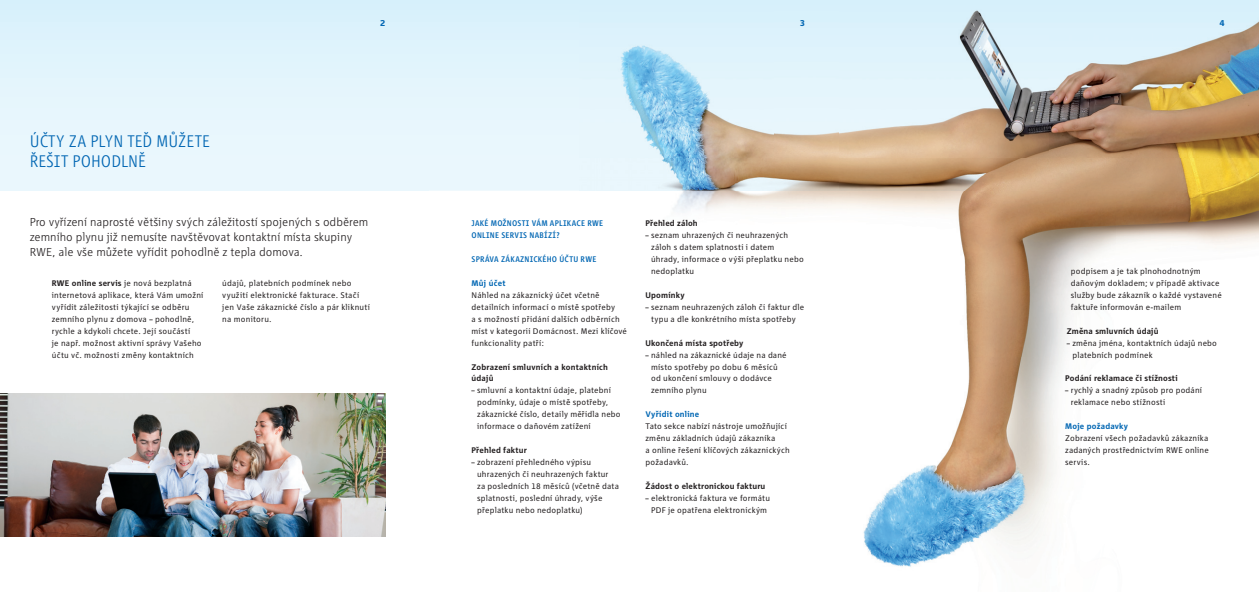
<style>
.page{position:relative;width:1259px;height:596px;background:#fff}
.page>*{position:absolute;margin:0;border:0;box-sizing:border-box;transform-origin:0 0}
.t1{font:17.5px/20px "RWE Corp CEOP Light Condens";color:#0166b3}
.t2{font:300 12px/15px "RWE Corp CEOP";color:#231f20}
.t3{font:700 9px "RWE Corp CEOP";color:#0166b3}
.t4{font:8.5px/11.9px "RWE Corp CEOP";letter-spacing:.02em;color:#231f20}
.t5{font:700 8.5px/11.9px "RWE Corp HCEOP";letter-spacing:.02em;color:#231f20}
.t6{font:8.5px/11.9px "RWE Corp CEOP Medium Condens";letter-spacing:.025em;color:#0166b3}
.t7{font:700 8.5px "RWE Corp HCEOP";letter-spacing:.025em;color:#0166b3}
.s1{font-family:"RWE Corp CEOP";font-weight:400}
</style>
<div class="page">
<svg style="left:428px;top:0;width:151px;height:190px;background:#e3f4fc"></svg>
<div style="left:0;top:0;width:428px;height:190px;background:linear-gradient(to right,#e3f5fc,#e3f5fc)"></div>
<img style="left:579px;top:0;width:680px;height:567px">
<img style="left:0;top:393px;width:386px;height:143px">
<p class="t3" style="left:380px;top:20px;width:7px">2</p>
<p class="t3" style="left:800px;top:20px;width:7px">3</p>
<p class="t3" style="left:1219px;top:20px;width:7px">4</p>
<h1 class="t1" style="left:30px;top:132px;width:181px">ÚČTY ZA PLYN TEĎ MŮŽETE<br>ŘEŠIT POHODLNĚ</h1>
<h2 class="t2" style="left:30px;top:215px;width:340px">Pro vyřízení naprosté většiny svých záležitostí spojených s odběrem zemního plynu již nemusíte navštěvovat kontaktní místa skupiny<br>RWE, ale vše můžete vyřídit pohodlně z tepla domova.</h2>
<p class="t5" style="left:52px;top:277px;width:141px">RWE online servis <span class="s1">je nová bezplatná</span></p>
<p class="t4" style="left:52px;top:289px;width:153px">internetová aplikace, která Vám umožní vyřídit záležitosti týkající se odběru zemního plynu z domova – pohodlně, rychle a kdykoli chcete. Její součástí<br>je např. možnost aktivní správy Vašeho účtu vč. možnosti změny kontaktních</p>
<p class="t4" style="left:222px;top:277px;width:149px">údajů, platebních podmínek nebo využití elektronické fakturace. Stačí jen Vaše zákaznické číslo a pár kliknutí na monitoru.</p>
<p class="t6" style="left:471px;top:218px;width:133px">JAKÉ MOŽNOSTI VÁM APLIKACE RWE<br>ONLINE SERVIS NABÍZÍ?</p>
<p class="t6" style="left:471px;top:254px;width:126px">SPRÁVA ZÁKAZNICKÉHO ÚČTU RWE</p>
<p class="t7" style="left:471px;top:280px;width:35px">Můj účet</p>
<p class="t4" style="left:471px;top:289px;width:157px">Náhled na zákaznický účet včetně detailních informací o místě spotřeby<br>a s možností přidání dalších odběrních míst v kategorii Domácnost. Mezi klíčové funkcionality patří:</p>
<p class="t5" style="left:471px;top:361px;width:138px">Zobrazení smluvních a kontaktních údajů</p>
<p class="t4" style="left:477px;top:385px;width:145px;text-indent:-6px">– smluvní a kontaktní údaje, platební podmínky, údaje o místě spotřeby, zákaznické číslo, detaily měřidla nebo informace o daňovém zatížení</p>
<p class="t5" style="left:471px;top:444px;width:57px">Přehled faktur</p>
<p class="t4" style="left:477px;top:456px;width:143px;text-indent:-6px">– zobrazení přehledného výpisu uhrazených či neuhrazených faktur<br>za posledních 18 měsíců (včetně data splatnosti, poslední úhrady, výše přeplatku nebo nedoplatku)</p>
<p class="t5" style="left:645px;top:218px;width:54px">Přehled záloh</p>
<p class="t4" style="left:651px;top:230px;width:154px;text-indent:-6px">– seznam uhrazených či neuhrazených záloh s datem splatnosti i datem úhrady, informace o výši přeplatku nebo nedoplatku</p>
<p class="t5" style="left:645px;top:289px;width:41px">Upomínky</p>
<p class="t4" style="left:645px;top:301px;width:160px;text-align:center">– seznam neuhrazených záloh či faktur dle typu a dle konkrétního místa spotřeby</p>
<p class="t5" style="left:645px;top:337px;width:99px">Ukončená místa spotřeby</p>
<p class="t4" style="left:651px;top:349px;width:137px;text-indent:-6px">– náhled na zákaznické údaje na dané místo spotřeby po dobu 6 měsíců od ukončení smlouvy o dodávce zemního plynu</p>
<p class="t7" style="left:645px;top:411px;width:55px">Vyřídit online</p>
<p class="t4" style="left:645px;top:420px;width:146px">Tato sekce nabízí nástroje umožňující změnu základních údajů zákazníka<br>a online řešení klíčových zákaznických požadavků.</p>
<p class="t5" style="left:645px;top:480px;width:121px">Žádost o elektronickou fakturu</p>
<p class="t4" style="left:645px;top:492px;width:126px;text-align:center">– elektronická faktura ve formátu<br>PDF je opatřena elektronickým</p>
<p class="t4" style="left:1070px;top:266px;width:152px">podpisem a je tak plnohodnotným daňovým dokladem; v případě aktivace služby bude zákazník o každé vystavené faktuře informován e-mailem</p>
<p class="t5" style="left:1066px;top:325px;width:93px">Změna smluvních údajů</p>
<p class="t4" style="left:1072px;top:337px;width:146px;text-indent:-6px">– změna jména, kontaktních údajů nebo platebních podmínek</p>
<p class="t5" style="left:1065px;top:373px;width:114px">Podání reklamace či stížnosti</p>
<p class="t4" style="left:1070px;top:385px;width:133px;text-indent:-6px">– rychlý a snadný způsob pro podání reklamace nebo stížnosti</p>
<p class="t7" style="left:1065px;top:423px;width:65px">Moje požadavky</p>
<p class="t4" style="left:1065px;top:432px;width:145px;text-align:justify">Zobrazení všech požadavků zákazníka zadaných prostřednictvím RWE online servis.</p>
</div>
